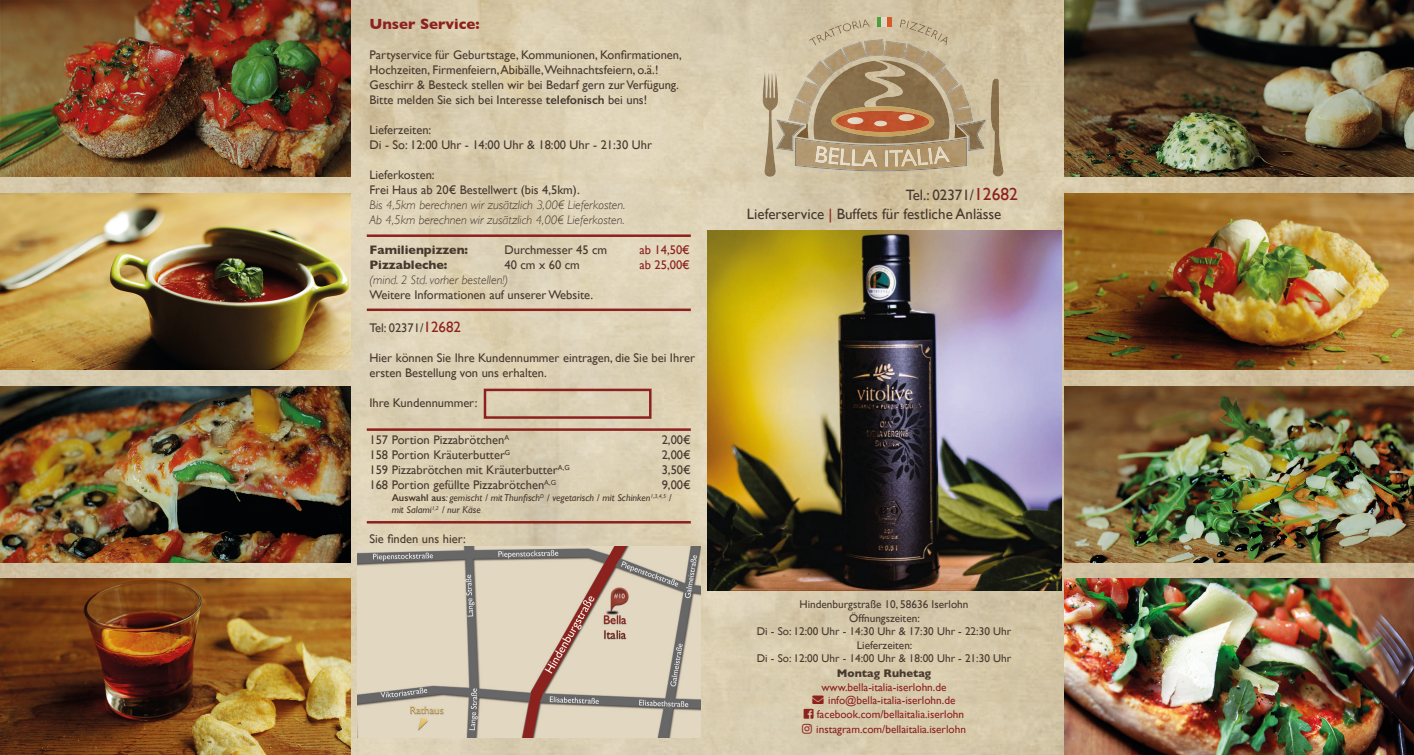
<style>
.page{position:relative;width:1414px;height:755px;background:#fff}
.page>*{position:absolute;margin:0;border:0;box-sizing:border-box;transform-origin:0 0}
.t1{font:15px "Gill Sans";color:#48392f}
.t2{font:700 15px "Gill Sans";color:#8c211e}
.t3{font:12.5px/15px "Gill Sans";color:#48392f}
.t4{font:italic 300 12.5px/15px "Gill Sans";color:#48392f}
.t5{font:700 12.5px "Gill Sans";color:#48392f}
.t6{font:12.5px "Gill Sans";color:#8c211e}
.t7{font:11.25px/13.5px "Gill Sans";color:#48392f;text-align:center}
.t8{font:11.25px "Gill Sans";color:#8c211e}
.t9{font:700 11.25px "Gill Sans";color:#48392f}
.t10{font:italic 10px/12px "Gill Sans";color:#48392f}
.s1{font-weight:600}
.s2{font-size:15px;color:#8c211e}
.s3{font-weight:600;font-style:normal}
.s4{font-size:17.5px;color:#8c211e}
.s5{color:#8c211e}
</style>
<div class="page">
<img style="left:0;top:0;width:1414px;height:755px">
<img style="left:813px;top:60px;width:137px;height:63px">
<img style="left:805px;top:123px;width:152px;height:15px">
<img style="left:795px;top:138px;width:172px;height:33px">
<img style="left:957px;top:119px;width:29px;height:32px">
<img style="left:778px;top:119px;width:27px;height:32px">
<img style="left:788px;top:100px;width:23px;height:24px">
<img style="left:806px;top:61px;width:27px;height:26px">
<img style="left:952px;top:107px;width:21px;height:18px">
<img style="left:946px;top:84px;width:23px;height:26px">
<img style="left:934px;top:67px;width:25px;height:27px">
<img style="left:918px;top:51px;width:28px;height:27px">
<img style="left:904px;top:45px;width:22px;height:20px">
<img style="left:883px;top:41px;width:23px;height:18px">
<img style="left:867px;top:39px;width:18px;height:18px">
<img style="left:842px;top:45px;width:25px;height:18px">
<img style="left:823px;top:49px;width:26px;height:24px">
<img style="left:796px;top:81px;width:25px;height:26px">
<img style="left:763px;top:72px;width:15px;height:105px">
<img style="left:988px;top:78px;width:16px;height:98px">
<img style="left:815px;top:146px;width:12px;height:17px">
<img style="left:828px;top:148px;width:22px;height:17px">
<img style="left:852px;top:149px;width:25px;height:17px">
<img style="left:885px;top:150px;width:16px;height:16px">
<img style="left:901px;top:149px;width:27px;height:17px">
<img style="left:928px;top:148px;width:4px;height:16px">
<img style="left:934px;top:147px;width:16px;height:17px">
<svg style="left:809px;top:19px;width:61px;height:26px;background:#cabb9c"></svg>
<svg style="left:900px;top:19px;width:47px;height:26px"></svg>
<svg style="left:877px;top:18px;width:14px;height:9px"></svg>
<img style="left:0;top:0;width:351px;height:176px">
<img style="left:0;top:194px;width:351px;height:176px">
<img style="left:0;top:386px;width:351px;height:177px">
<img style="left:0;top:579px;width:351px;height:176px">
<img style="left:1064px;top:0;width:350px;height:176px">
<img style="left:1064px;top:194px;width:350px;height:176px">
<img style="left:1064px;top:386px;width:350px;height:177px">
<img style="left:1064px;top:579px;width:350px;height:176px">
<div style="left:484px;top:389px;width:167px;height:30px;border:2px solid #8c211e"></div>
<hr style="left:367px;top:234px;width:324px;height:3px;background:#8c211e">
<hr style="left:367px;top:308px;width:324px;height:3px;background:#8c211e">
<hr style="left:367px;top:428px;width:324px;height:3px;background:#8c211e">
<hr style="left:367px;top:521px;width:324px;height:2px;background:#8c211e">
<img style="left:358px;top:546px;width:343px;height:191px">
<img style="left:707px;top:230px;width:355px;height:360px">
<svg style="left:802px;top:695px;width:22px;height:38px"></svg>
<p class="t2" style="left:369px;top:12px;width:112px">Unser Service:</p>
<p class="t3" style="left:369px;top:47px;width:314px">Partyservice für Geburtstage, Kommunionen, Konfirmationen, Hochzeiten, Firmenfeiern, Abibälle,Weihnachtsfeiern, o.ä.!<br>Geschirr &amp; Besteck stellen wir bei Bedarf gern zur Verfügung.<br>Bitte melden Sie sich bei Interesse <span class="s1">telefonisch</span> bei uns!</p>
<p class="t3" style="left:369px;top:122px;width:284px">Lieferzeiten:<br>Di - So: 12:00 Uhr - 14:00 Uhr &amp; 18:00 Uhr - 21:30 Uhr</p>
<p class="t3" style="left:369px;top:167px;width:212px">Lieferkosten:<br>Frei Haus ab 20€ Bestellwert (bis 4,5km).</p>
<p class="t4" style="left:369px;top:197px;width:257px">Bis 4,5km berechnen wir zusätzlich 3,00€ Lieferkosten.<br>Ab 4,5km berechnen wir zusätzlich 4,00€ Lieferkosten.</p>
<p class="t5" style="left:369px;top:240px;width:100px">Familienpizzen:</p>
<p class="t3" style="left:504px;top:242px;width:104px">Durchmesser 45 cm</p>
<p class="t6" style="left:639px;top:242px;width:52px">ab 14,50€</p>
<p class="t5" style="left:369px;top:255px;width:80px">Pizzableche:</p>
<p class="t3" style="left:504px;top:257px;width:77px">40 cm x 60 cm</p>
<p class="t6" style="left:639px;top:257px;width:52px">ab 25,00€</p>
<p class="t4" style="left:369px;top:272px;width:140px">(mind. 2 Std. vorher bestellen!)</p>
<p class="t3" style="left:369px;top:287px;width:225px">Weitere Informationen auf unserer Website.</p>
<p class="t3" style="left:369px;top:320px;width:93px">Tel: 02371/<span class="s2">12682</span></p>
<p class="t3" style="left:369px;top:350px;width:327px">Hier können Sie Ihre Kundennummer eintragen, die Sie bei Ihrer ersten Bestellung von uns erhalten.</p>
<p class="t3" style="left:369px;top:395px;width:110px">Ihre Kundennummer:</p>
<p class="t3" style="left:369px;top:432px;width:141px">157 Portion Pizzabrötchen<sup>A</sup></p>
<p class="t3" style="left:662px;top:432px;width:31px">2,00€</p>
<p class="t3" style="left:369px;top:447px;width:142px">158 Portion Kräuterbutter<sup>G</sup></p>
<p class="t3" style="left:662px;top:447px;width:31px">2,00€</p>
<p class="t3" style="left:369px;top:462px;width:202px">159 Pizzabrötchen mit Kräuterbutter<sup>A,G</sup></p>
<p class="t3" style="left:662px;top:462px;width:31px">3,50€</p>
<p class="t3" style="left:369px;top:477px;width:188px">168 Portion gefüllte Pizzabrötchen<sup>A,G</sup></p>
<p class="t3" style="left:662px;top:477px;width:31px">9,00€</p>
<p class="t10" style="left:392px;top:492px;width:281px"><span class="s3">Auswahl aus</span>: gemischt / mit Thunfisch<sup>D</sup> / vegetarisch / mit Schinken<sup>1,3,4,5</sup> / mit Salami<sup>1,2</sup> / nur Käse</p>
<p class="t3" style="left:369px;top:531px;width:98px">Sie finden uns hier:</p>
<p class="t1" style="left:906px;top:186px;width:113px">Tel.: 02371/<span class="s4">12682</span></p>
<p class="t1" style="left:747px;top:206px;width:256px">Lieferservice <span class="s5">|</span> Buffets für festliche Anlässe</p>
<p class="t7" style="left:757px;top:597px;width:256px">Hindenburgstraße 10, 58636 Iserlohn<br>Öffnungszeiten:<br>Di - So: 12:00 Uhr - 14:30 Uhr &amp; 17:30 Uhr - 22:30 Uhr Lieferzeiten:<br>Di - So: 12:00 Uhr - 14:00 Uhr &amp; 18:00 Uhr - 21:30 Uhr</p>
<p class="t9" style="left:837px;top:664px;width:96px">Montag Ruhetag</p>
<p class="t8" style="left:821px;top:680px;width:126px">www.bella-italia-iserlohn.de</p>
<p class="t8" style="left:828px;top:693px;width:129px">info@bella-italia-iserlohn.de</p>
<p class="t8" style="left:817px;top:707px;width:149px">facebook.com/bellaitalia.iserlohn</p>
<p class="t8" style="left:816px;top:722px;width:151px">instagram.com/bellaitalia.iserlohn</p>
</div>
